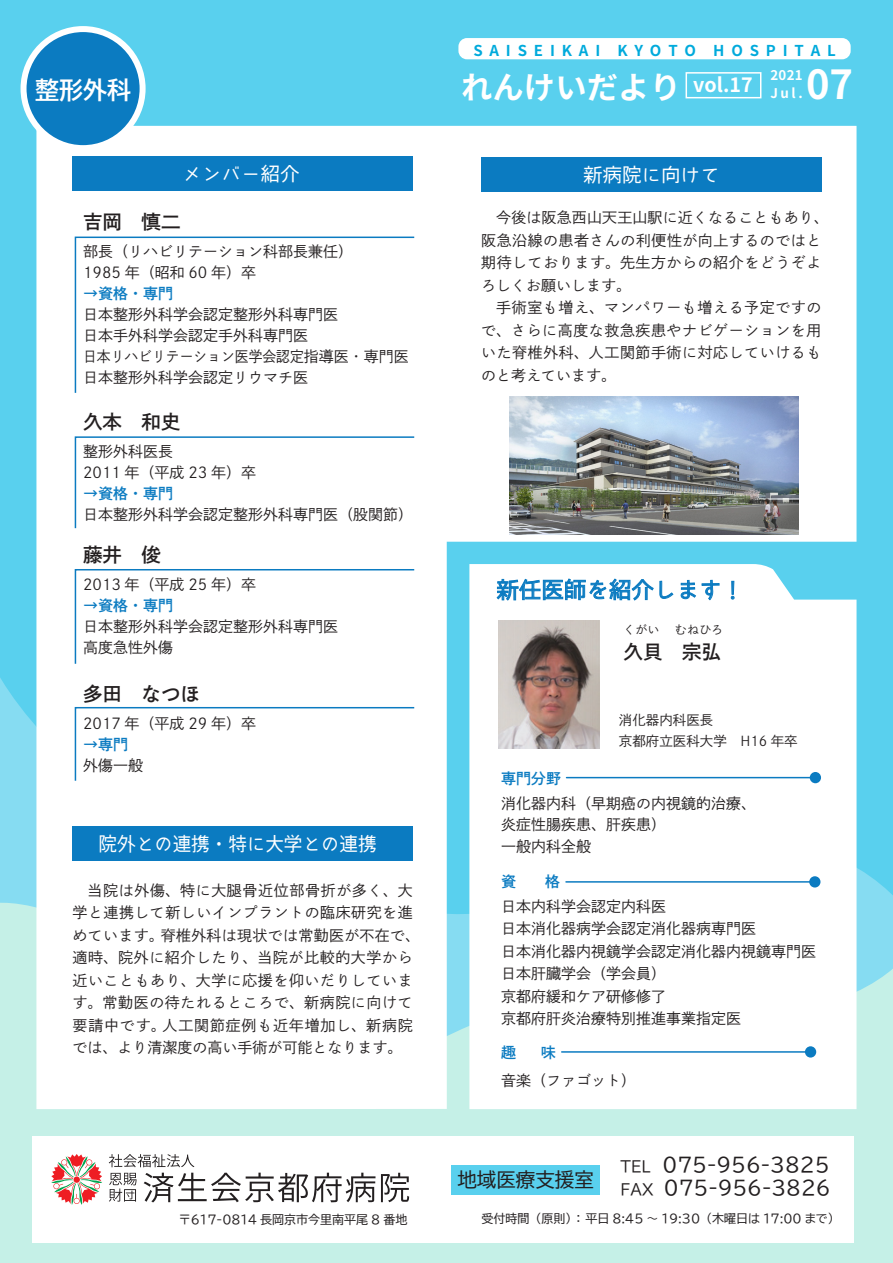
<style>
.page{position:relative;width:893px;height:1263px;background:#59d0ee}
.page>*{position:absolute;margin:0;border:0;box-sizing:border-box;transform-origin:0 0}
.t1{font:700 40.05px "Noto Sans CJ Kjp";color:#fff}
.t2{font:700 31.5px "Noto Sans CJ Kjp";color:#fff}
.t3{font:24px "BIZ UDP Gothic Bold";color:#fff}
.t4{font:22.5px "Kinuta Iroha 22 momi Std N R";color:#0b7bc1}
.t5{font:700 19.65px "Noto Sans CJ Kjp";color:#fff}
.t6{font:19.5px/23.4px "BIZ UDP Gothic";color:#231f20}
.t7{font:19.5px "DNP Shuei Go Gin Std B";color:#231f20}
.t8{font:19.5px "Kinuta Iroha 22 momi Std N R";color:#fff;scale:.95 1}
.t9{font:19.5px "Kinuta Iroha 22 momi Std N R";color:#fff}
.t10{font:15px/22.5px "DNP Shuei Go Gin Std L";letter-spacing:.035em;color:#231f20}
.t11{font:15px/21px "DNP Shuei Go Gin Std L";color:#231f20}
.t12{font:15px "DNP Shuei Go Gin Std B";color:#0b7bc1}
.t13{font:700 15px "Noto Sans CJ Kjp";letter-spacing:.455em;color:#00aadc}
.t14{font:13.5px/21px "DNP Shuei Go Gin Std L";color:#231f20}
.t15{font:700 13.35px "Noto Sans CJ Kjp";color:#fff}
.t16{font:12px "BIZ UDP Gothic";color:#231f20}
.t17{font:12px "DNP Shuei Go Gin Std L";color:#231f20}
.s1{font-size:15px}
</style>
<div class="page">
<svg style="left:0;top:657px;width:877px;height:225px;fill:#86dcf2"></svg>
<div style="left:0;top:882px;width:893px;height:381px;background:#c5f0e7"></div>
<div style="left:458px;top:38px;width:393px;height:21px;background:#fff;border-radius:9px"></div>
<div style="left:685px;top:72px;width:76px;height:26px;border:2px solid #fff"></div>
<div style="left:36px;top:126px;width:820px;height:983px;background:#fff"></div>
<div style="left:32px;top:1136px;width:821px;height:107px;background:#fff"></div>
<svg style="left:381px;top:1173px;width:28px;height:29px"></svg>
<svg style="left:109px;top:1154px;width:266px;height:48px"></svg>
<svg style="left:51px;top:1154px;width:51px;height:51px"></svg>
<div style="left:451px;top:1165px;width:148px;height:29px;background:#59d0ee"></div>
<div style="left:73px;top:157px;width:340px;height:34px;background:#0b7bc1"></div>
<div style="left:73px;top:827px;width:340px;height:34px;background:#0b7bc1"></div>
<div style="left:481px;top:158px;width:340px;height:34px;background:#0b7bc1"></div>
<div style="left:74px;top:236px;width:342px;height:158px;background:#fff"></div>
<div style="left:74px;top:436px;width:342px;height:94px;background:#fff"></div>
<div style="left:74px;top:568px;width:342px;height:97px;background:#fff"></div>
<div style="left:74px;top:706px;width:342px;height:76px;background:#fff"></div>
<div style="left:24px;top:29px;width:119px;height:119px;background:#0b7bc1;border-radius:50%"></div>
<div style="left:21px;top:26px;width:125px;height:125px;border:6px solid #fff;border-radius:50%"></div>
<svg style="left:497px;top:578px;width:157px;height:22px;background:#a2cce7"></svg>
<svg style="left:660px;top:581px;width:13px;height:18px"></svg>
<svg style="left:681px;top:580px;width:15px;height:19px"></svg>
<svg style="left:702px;top:580px;width:17px;height:20px"></svg>
<svg style="left:731px;top:581px;width:3px;height:18px"></svg>
<img style="left:499px;top:621px;width:101px;height:127px">
<hr style="left:566px;top:777px;width:250px;height:1px;background:#0b7bc1">
<div style="left:810px;top:772px;width:11px;height:11px;background:#0b7bc1;border-radius:50%"></div>
<hr style="left:566px;top:881px;width:249px;height:2px;background:#0b7bc1">
<div style="left:809px;top:876px;width:11px;height:11px;background:#0b7bc1;border-radius:50%"></div>
<hr style="left:562px;top:1051px;width:249px;height:2px;background:#0b7bc1">
<div style="left:805px;top:1046px;width:11px;height:11px;background:#0b7bc1;border-radius:50%"></div>
<img style="left:509px;top:396px;width:290px;height:138px">
<h3 class="t3" style="left:35px;top:78px;width:97px">整形外科</h3>
<h3 class="t9" style="left:183px;top:163px;width:118px">メンバー紹介</h3>
<h3 class="t7" style="left:83px;top:209px;width:99px">吉岡　慎二</h3>
<p class="t11" style="left:83px;top:241px;width:271px">部長（リハビリテーション科部長兼任）<br>1985 年（昭和 60 年）卒</p>
<p class="t12" style="left:83px;top:283px;width:91px">→資格・専門</p>
<p class="t11" style="left:83px;top:304px;width:327px">日本整形外科学会認定整形外科専門医<br>日本手外科学会認定手外科専門医　<br>日本リハビリテーション医学会認定指導医・専門医日本整形外科学会認定リウマチ医</p>
<h3 class="t7" style="left:83px;top:408px;width:99px">久本　和史</h3>
<p class="t11" style="left:83px;top:441px;width:174px">整形外科医長<br>2011 年（平成 23 年）卒</p>
<p class="t12" style="left:83px;top:483px;width:91px">→資格・専門</p>
<p class="t11" style="left:83px;top:504px;width:331px">日本整形外科学会認定整形外科専門医（股関節）</p>
<h3 class="t7" style="left:83px;top:541px;width:79px">藤井　俊</h3>
<p class="t11" style="left:83px;top:573px;width:174px">2013 年（平成 25 年）卒</p>
<p class="t12" style="left:83px;top:594px;width:91px">→資格・専門</p>
<p class="t11" style="left:83px;top:615px;width:257px">日本整形外科学会認定整形外科専門医高度急性外傷</p>
<h3 class="t7" style="left:83px;top:680px;width:118px">多田　なつほ</h3>
<p class="t11" style="left:83px;top:712px;width:174px">2017 年（平成 29 年）卒</p>
<p class="t12" style="left:83px;top:733px;width:46px">→専門</p>
<p class="t11" style="left:83px;top:754px;width:61px">外傷一般</p>
<h3 class="t8" style="left:99px;top:833px;width:294px">院外との連携・特に大学との連携</h3>
<p class="t10" style="left:73px;top:879px;width:349px;text-indent:15px">当院は外傷、特に大腿骨近位部骨折が多く、大学と連携して新しいインプラントの臨床研究を進めています。脊椎外科は現状では常勤医が不在で、適時、院外に紹介したり、当院が比較的大学から近いこともあり、大学に応援を仰いだりしています。常勤医の待たれるところで、新病院に向けて要請中です。人工関節症例も近年増加し、新病院では、より清潔度の高い手術が可能となります。</p>
<p class="t13" style="left:473px;top:42px;width:364px">SAISEIKAI KYOTO HOSPITAL</p>
<p class="t15" style="left:770px;top:68px;width:34px">2021</p>
<h3 class="t5" style="left:693px;top:74px;width:111px">vol.17 <sub>J</sub> <sub>u</sub> <sub>l</sub> <sub>.</sub></h3>
<h1 class="t1" style="left:806px;top:62px;width:49px">07</h1>
<h2 class="t2" style="left:461px;top:70px;width:222px">れんけいだより</h2>
<h3 class="t9" style="left:583px;top:164px;width:138px">新病院に向けて</h3>
<p class="t10" style="left:481px;top:206px;width:349px">　今後は阪急西山天王山駅に近くなることもあり、阪急沿線の患者さんの利便性が向上するのではと期待しております。先生方からの紹介をどうぞよろしくお願いします。<br>　手術室も増え、マンパワーも増える予定ですので、さらに高度な救急疾患やナビゲーションを用いた脊椎外科、人工関節手術に対応していけるものと考えています。</p>
<h3 class="t4" style="left:496px;top:577px;width:249px">新任医師を紹介します！</h3>
<p class="t17" style="left:623px;top:621px;width:101px">くがい 　むねひろ</p>
<h3 class="t7" style="left:624px;top:638px;width:99px">久貝　宗弘</h3>
<p class="t12" style="left:501px;top:768px;width:61px">専門分野</p>
<p class="t14" style="left:619px;top:709px;width:180px">消化器内科医長<br>京都府立医科大学　H16 年卒</p>
<p class="t11" style="left:501px;top:792px;width:256px">消化器内科（早期癌の内視鏡的治療、炎症性腸疾患、肝疾患）</p>
<p class="t11" style="left:501px;top:836px;width:91px">一般内科全般</p>
<p class="t12" style="left:501px;top:871px;width:16px">資</p>
<p class="t12" style="left:545px;top:871px;width:16px">格</p>
<p class="t11" style="left:501px;top:895px;width:317px;line-height:22.5px">日本内科学会認定内科医<br>日本消化器病学会認定消化器病専門医<br>日本消化器内視鏡学会認定消化器内視鏡専門医日本肝臓学会（学会員）<br>京都府緩和ケア研修修了<br>京都府肝炎治療特別推進事業指定医</p>
<p class="t12" style="left:501px;top:1042px;width:16px">趣</p>
<p class="t12" style="left:541px;top:1042px;width:16px">味</p>
<p class="t11" style="left:501px;top:1069px;width:136px">音楽（ファゴット）</p>
<h3 class="t6" style="left:457px;top:1168px;width:138px">地域医療支援室</h3>
<h3 class="t6" style="left:621px;top:1153px;width:212px"><span class="s1">TEL</span> 075-956-3825<br><span class="s1">FAX　</span>075-956-3826</h3>
<p class="t16" style="left:179px;top:1214px;width:230px">〒617-0814 長岡京市今里南平尾 8 番地</p>
<p class="t16" style="left:481px;top:1212px;width:354px">受付時間（原則） ： 平日 8:45 ～ 19:30 （木曜日は 17:00 まで）</p>
</div>
